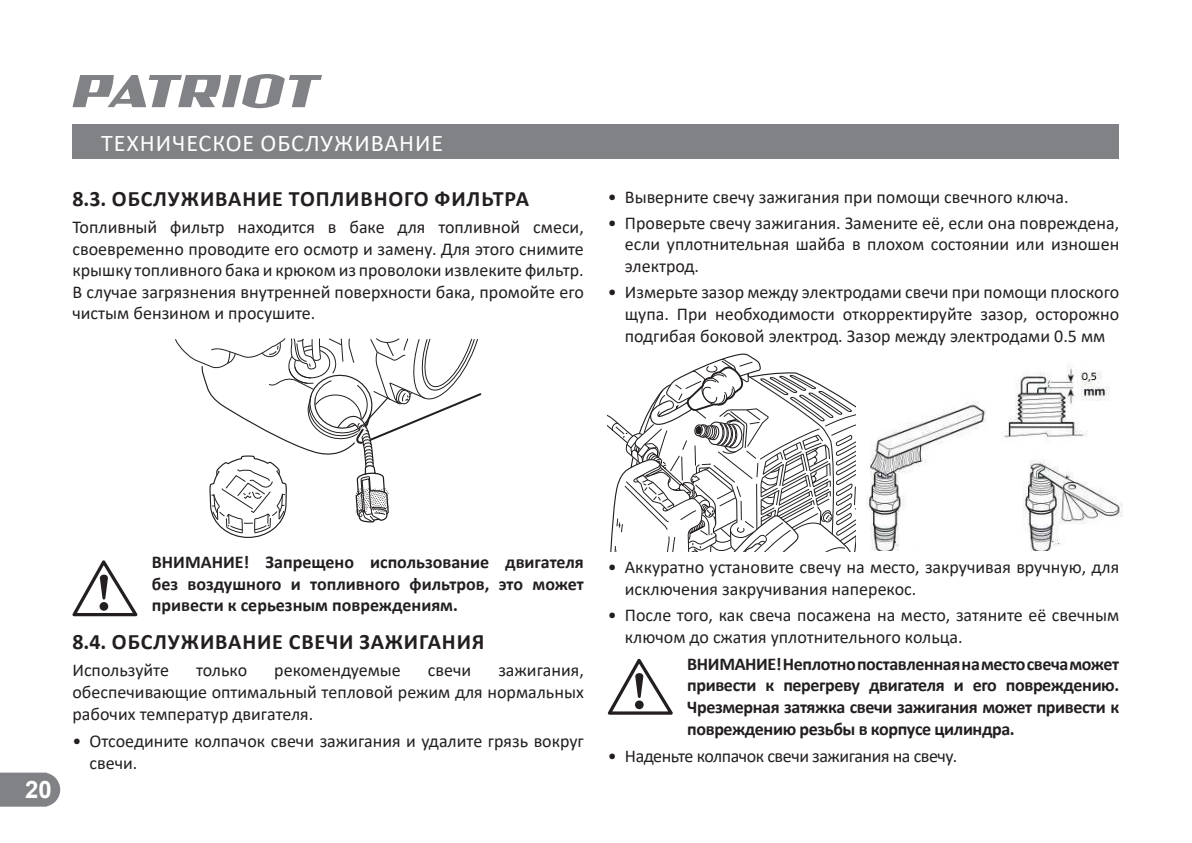
<style>
.page{position:relative;width:1192px;height:843px;background:#fff}
.page>*{position:absolute;margin:0;border:0;box-sizing:border-box;transform-origin:0 0}
.t1{font:24px "Calibri";letter-spacing:.04em;color:#fff}
.t2{font:700 24px "Arial";color:#fff}
.t3{font:700 22px "Calibri";letter-spacing:.04em;color:#231f20}
.t4{font:18px/21.6px "Calibri";color:#231f20;text-align:justify}
.t5{font:700 18px/21.6px "Calibri";letter-spacing:-.02em;color:#231f20;text-align:justify}
.t6{font:18px "Calibri";letter-spacing:-.025em;color:#231f20}
</style>
<div class="page">
<svg style="left:0;top:772px;width:60px;height:34px;background:#898a8d"></svg>
<svg style="left:72px;top:74px;width:250px;height:34px"></svg>
<div style="left:72px;top:125px;width:1047px;height:34px;background:#808285"></div>
<svg style="left:72px;top:560px;width:66px;height:56px"></svg>
<svg style="left:607px;top:658px;width:66px;height:56px"></svg>
<svg style="left:175px;top:338px;width:307px;height:200px"></svg>
<svg style="left:608px;top:353px;width:247px;height:198px"></svg>
<img style="left:866px;top:365px;width:256px;height:184px">
<h1 class="t1" style="left:101px;top:126px;width:343px">ТЕХНИЧЕСКОЕ ОБСЛУЖИВАНИЕ</h1>
<p class="t3" style="left:72px;top:183px;width:458px">8.3. ОБСЛУЖИВАНИЕ ТОПЛИВНОГО ФИЛЬТРА</p>
<p class="t4" style="left:72px;top:216px;width:513px">Топливный фильтр находится в баке для топливной смеси, своевременно проводите его осмотр и замену. Для этого снимите крышку топливного бака и крюком из проволоки извлеките фильтр.<br>В случае загрязнения внутренней поверхности бака, промойте его чистым бензином и просушите.</p>
<p class="t4" style="left:608px;top:185px;width:462px">• Выверните свечу зажигания при помощи свечного ключа.</p>
<p class="t4" style="left:625px;top:212px;width:496px;text-indent:-17px">• Проверьте свечу зажигания. Замените её, если она повреждена, если уплотнительная шайба в плохом состоянии или изношен электрод.</p>
<p class="t4" style="left:625px;top:281px;width:496px;text-indent:-17px">• Измерьте зазор между электродами свечи при помощи плоского щупа. При необходимости откорректируйте зазор, осторожно подгибая боковой электрод. Зазор между электродами 0.5 мм</p>
<h1 class="t2" style="left:25px;top:775px;width:28px">20</h1>
<p class="t5" style="left:152px;top:550px;width:433px">ВНИМАНИЕ! Запрещено использование двигателя без воздушного и топливного фильтров, это может привести к серьезным повреждениям.</p>
<p class="t3" style="left:72px;top:626px;width:413px">8.4. ОБСЛУЖИВАНИЕ СВЕЧИ ЗАЖИГАНИЯ</p>
<p class="t4" style="left:72px;top:658px;width:98px">Используйте</p>
<p class="t4" style="left:196px;top:658px;width:53px">только</p>
<p class="t4" style="left:274px;top:658px;width:128px">рекомендуемые</p>
<p class="t4" style="left:428px;top:658px;width:45px">свечи</p>
<p class="t4" style="left:72px;top:658px;width:513px;text-indent:426px">зажигания, обеспечивающие оптимальный тепловой режим для нормальных рабочих температур двигателя.</p>
<p class="t4" style="left:89px;top:729px;width:496px;text-indent:-17px">• Отсоедините колпачок свечи зажигания и удалите грязь вокруг свечи.</p>
<p class="t4" style="left:625px;top:555px;width:496px;text-indent:-17px">• Аккуратно установите свечу на место, закручивая вручную, для исключения закручивания наперекос.</p>
<p class="t4" style="left:625px;top:603px;width:496px;text-indent:-17px">• После того, как свеча посажена на место, затяните её свечным ключом до сжатия уплотнительного кольца.</p>
<p class="t5" style="left:687px;top:652px;width:433px">ВНИМАНИЕ! Неплотно поставленная на место свеча может привести к перегреву двигателя и его повреждению.<br>Чрезмерная затяжка свечи зажигания может привести к повреждению резьбы в корпусе цилиндра.</p>
<p class="t6" style="left:608px;top:744px;width:351px">• Наденьте колпачок свечи зажигания на свечу.</p>
</div>
